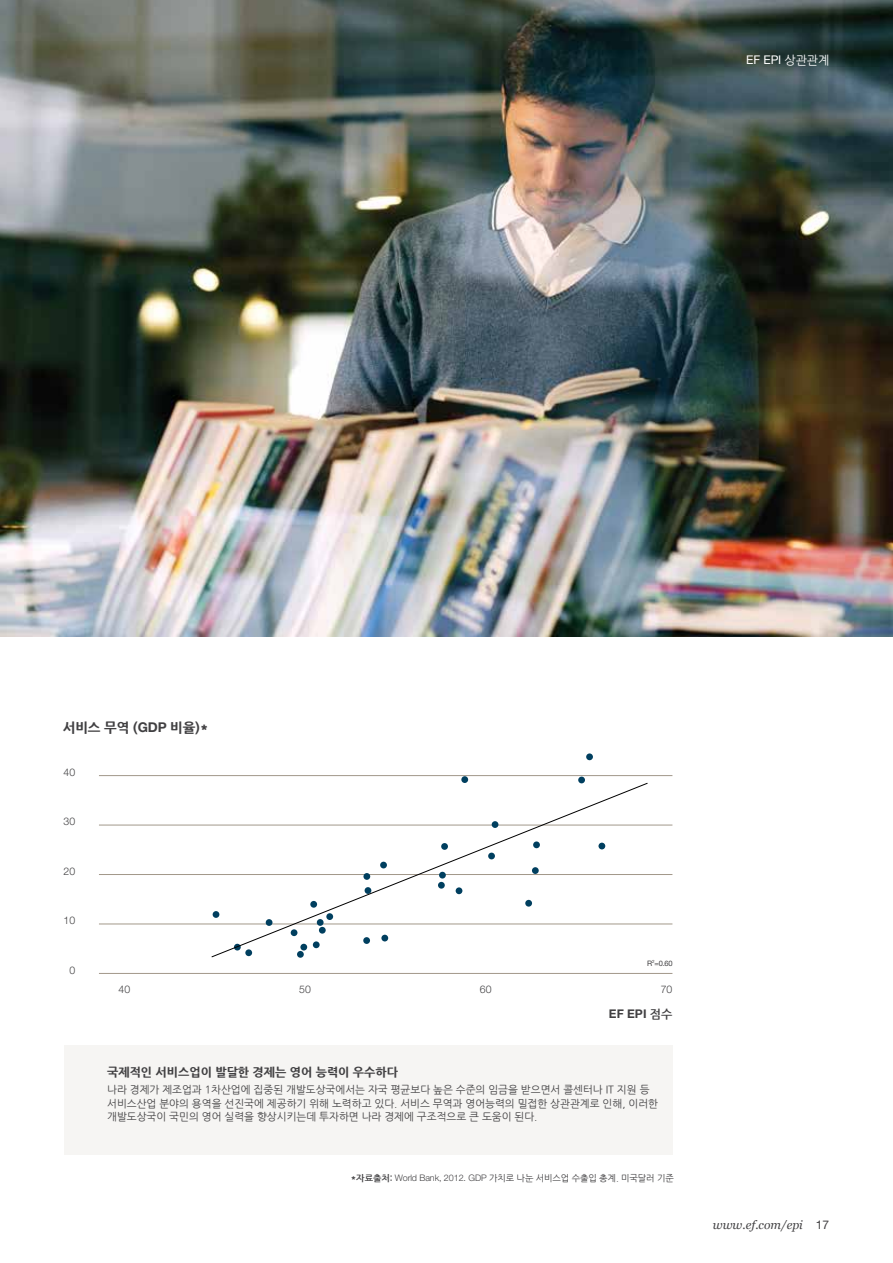
<style>
.page{position:relative;width:893px;height:1263px;background:#fff}
.page>*{position:absolute;margin:0;border:0;box-sizing:border-box;transform-origin:0 0}
.t1{font:800 13.5px "Nanum Gothic";letter-spacing:-.01em;color:#414042}
.t2{font:800 12px "Nanum Gothic";color:#414042}
.t3{font:italic 12px "Georgia";color:#414042}
.t4{font:12px "Helvetica Neue LT Std";color:#fff}
.t5{font:700 12px "Helvetica Neue LT Pro";color:#414042}
.t6{font:10.5px/13.5px "Nanum Gothic";color:#414042}
.t7{font:300 10.5px "Helvetica Neue LT Std";color:#414042}
.t8{font:9px "Nanum Gothic";letter-spacing:-.01em;color:#414042}
.t9{font:7.5px "Helvetica Neue LT Pro";color:#414042}
.s1{font-family:"Nanum Gothic"}
.s2{font-family:"Helvetica Neue LT Pro";font-weight:700}
.s3{font-weight:700}
.s4{font-family:"Helvetica Neue LT Pro";font-weight:300}
.s5{font-family:"Helvetica Neue LT Std";font-style:normal}
</style>
<div class="page">
<img style="left:0;top:0;width:893px;height:636px">
<div style="left:64px;top:1045px;width:608px;height:110px;background:#f6f5f3"></div>
<hr style="left:99px;top:775px;width:573px;height:1px;background:#a2988a">
<hr style="left:99px;top:825px;width:573px;height:1px;background:#a2988a">
<hr style="left:99px;top:874px;width:573px;height:1px;background:#a2988a">
<hr style="left:99px;top:923px;width:573px;height:1px;background:#a2988a">
<hr style="left:99px;top:973px;width:573px;height:1px;background:#a2988a">
<div style="left:461px;top:776px;width:7px;height:7px;background:#003f5f;border-radius:50%"></div>
<div style="left:578px;top:777px;width:7px;height:6px;background:#003f5f;border-radius:50%"></div>
<div style="left:586px;top:753px;width:7px;height:7px;background:#003f5f;border-radius:50%"></div>
<svg style="left:211px;top:782px;width:437px;height:176px"></svg>
<p class="t4" style="left:746px;top:53px;width:85px">EF EPI <span class="s1">상관관계</span></p>
<p class="t1" style="left:63px;top:720px;width:147px">서비스 무역 (<span class="s2">GDP</span> 비율)*</p>
<p class="t7" style="left:64px;top:766px;width:13px">40</p>
<p class="t7" style="left:64px;top:815px;width:13px">30</p>
<p class="t7" style="left:64px;top:865px;width:13px">20</p>
<p class="t7" style="left:64px;top:914px;width:13px">10</p>
<p class="t7" style="left:69px;top:964px;width:7px">0</p>
<p class="t9" style="left:647px;top:958px;width:27px">R<sup>2</sup>=0.60</p>
<p class="t7" style="left:119px;top:983px;width:13px">40</p>
<p class="t7" style="left:299px;top:983px;width:13px">50</p>
<p class="t7" style="left:480px;top:983px;width:13px">60</p>
<p class="t7" style="left:661px;top:983px;width:13px">70</p>
<p class="t5" style="left:609px;top:1006px;width:65px">EF EPI <span class="s1">점수</span></p>
<p class="t2" style="left:107px;top:1065px;width:292px">국제적인 서비스업이 발달한 경제는 영어 능력이 우수하다</p>
<p class="t6" style="left:107px;top:1083px;width:552px">나라 경제가 제조업과 1차산업에 집중된 개발도상국에서는 자국 평균보다 높은 수준의 임금을 받으면서 콜센터나 IT 지원 등 서비스산업 분야의 용역을 선진국에 제공하기 위해 노력하고 있다. 서비스 무역과 영어능력의 밀접한 상관관계로 인해, 이러한 개발도상국이 국민의 영어 실력을 향상시키는데 투자하면 나라 경제에 구조적으로 큰 도움이 된다.</p>
<p class="t8" style="left:351px;top:1173px;width:324px"><span class="s3">*자료출처:</span> <span class="s4">World Bank, 2012. GDP</span> 가치로 나눈 서비스업 수출입 총계. 미국달러 기준</p>
<p class="t3" style="left:713px;top:1218px;width:118px">www.ef.com/epi <span class="s5">17</span></p>
</div>
